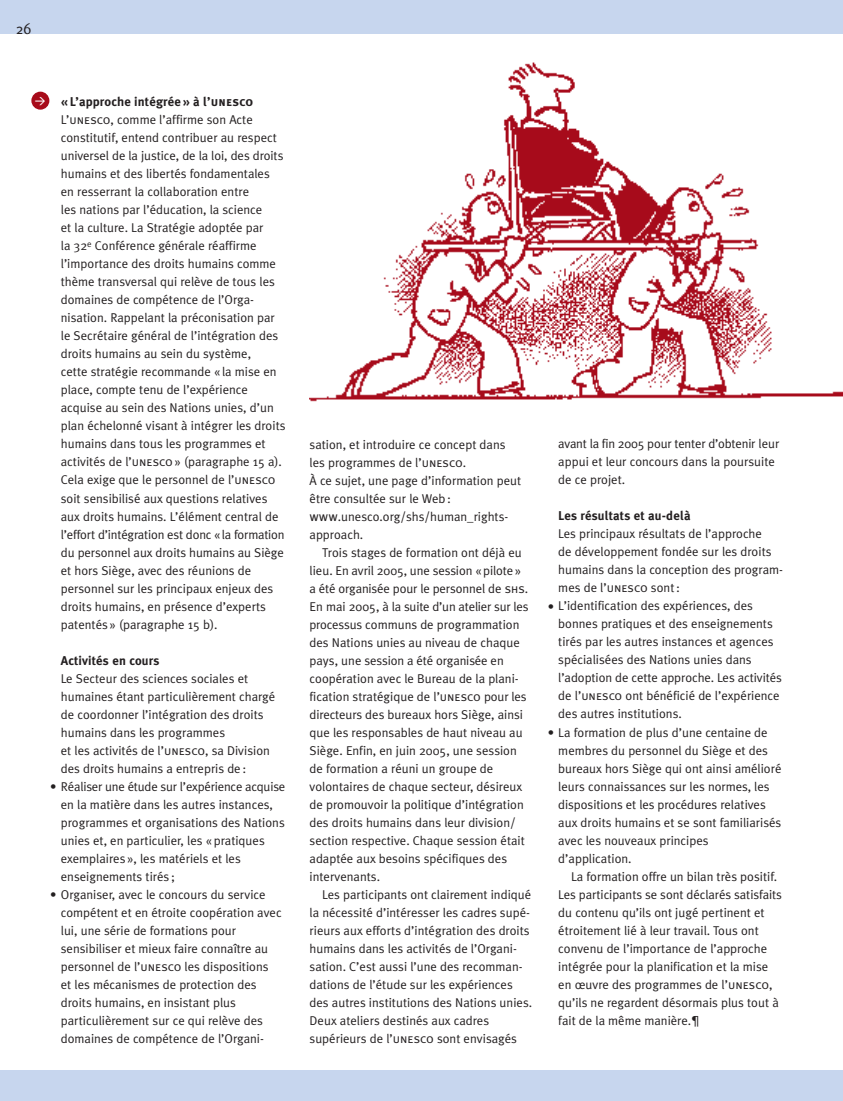
<style>
.page{position:relative;width:843px;height:1101px;background:#c7d6ee}
.page>*{position:absolute;margin:0;border:0;box-sizing:border-box;transform-origin:0 0}
.t1{font:18px "Eureka";color:#231f20}
.t2{font:12.75px/18px "Meta Plus Normal";color:#231f20}
.t3{font:700 12.75px "Meta Plus";letter-spacing:.01em;color:#231f20}
.t4{font:500 10.5px "DIN";color:#fff}
.s1{font-family:"Meta Plus Bold Caps";font-weight:400}
.s2{font-family:"Meta Plus Normal Caps"}
</style>
<div class="page">
<div style="left:0;top:34px;width:843px;height:1036px;background:#fff"></div>
<img style="left:310px;top:62px;width:533px;height:340px">
<div style="left:31px;top:92px;width:18px;height:18px;background:#a70b1a;border-radius:50%"></div>
<h1 class="t1" style="left:16px;top:23px;width:17px">26</h1>
<p class="t3" style="left:61px;top:97px;width:194px">« L’approche intégrée » à l’<span class="s1">unesco</span></p>
<p class="t2" style="left:61px;top:112px;width:226px">L’<span class="s2">unesco</span>, comme l’affirme son Acte constitutif, entend contribuer au respect universel de la justice, de la loi, des droits humains et des libertés fondamentales en resserrant la collaboration entre<br>les nations par l’éducation, la science<br>et la culture. La Stratégie adoptée par<br>la 32<sup>e</sup> Conférence générale réaffirme l’importance des droits humains comme thème transversal qui relève de tous les domaines de compétence de l’Orga&shy;nisation. Rappelant la préconisation par le Secrétaire général de l’intégration des droits humains au sein du système,<br>cette stratégie recommande « la mise en place, compte tenu de l’expérience acquise au sein des Nations unies, d’un plan échelonné visant à intégrer les droits humains dans tous les programmes et activités de l’<span class="s2">unesco</span>» (paragraphe 15 a).<br>Cela exige que le personnel de l’<span class="s2">unesco </span>soit sensibilisé aux questions relatives aux droits humains. L’élément central de l’effort d’intégration est donc «la formation du personnel aux droits humains au Siège et hors Siège, avec des réunions de personnel sur les principaux enjeux des droits humains, en présence d’experts patentés » (paragraphe 15 b).</p>
<p class="t3" style="left:61px;top:655px;width:100px">Activités en cours</p>
<p class="t2" style="left:61px;top:670px;width:216px">Le Secteur des sciences sociales et humaines étant particulièrement chargé de coordonner l’intégration des droits humains dans les programmes<br>et les activités de l’<span class="s2">unesco</span>, sa Division des droits humains a entrepris de :</p>
<p class="t2" style="left:61px;top:796px;width:225px">en la matière dans les autres instances, programmes et organisations des Nations unies et, en particulier, les « pratiques exemplaires », les matériels et les enseignements tirés ;</p>
<p class="t2" style="left:61px;top:904px;width:222px">compétent et en étroite coopération avec lui, une série de formations pour sensibiliser et mieux faire connaître au personnel de l’<span class="s2">unesco</span> les dispositions et les mécanismes de protection des droits humains, en insistant plus particulièrement sur ce qui relève des domaines de compétence de l’Organi-</p>
<p class="t4" style="left:35px;top:93px;width:12px">&gt;</p>
<p class="t2" style="left:50px;top:778px;width:237px">• Réaliser une étude sur l’expérience acquise</p>
<p class="t2" style="left:50px;top:886px;width:217px">• Organiser, avec le concours du service</p>
<p class="t2" style="left:310px;top:436px;width:213px">sation, et introduire ce concept dans les programmes de l’<span class="s2">unesco</span>.<br>À ce sujet, une page d’information peut être consultée sur le Web : <span class="s2">www</span>.unesco.org/shs/human_rights&shy;approach.</p>
<p class="t2" style="left:310px;top:544px;width:220px;text-indent:13px">Trois stages de formation ont déjà eu lieu. En avril 2005, une session «pilote» a été organisée pour le personnel de <span class="s2">shs</span>.<br>En mai 2005, à la suite d’un atelier sur les processus communs de programmation des Nations unies au niveau de chaque pays, une session a été organisée en coopération avec le Bureau de la plani&shy;fication stratégique de l’<span class="s2">unesco</span> pour les directeurs des bureaux hors Siège, ainsi que les responsables de haut niveau au Siège. Enfin, en juin 2005, une session de formation a réuni un groupe de volontaires de chaque secteur, désireux de promouvoir la politique d’intégration des droits humains dans leur division/ section respective. Chaque session était adaptée aux besoins spécifiques des intervenants.</p>
<p class="t2" style="left:310px;top:886px;width:224px;text-indent:13px">Les participants ont clairement indiqué la nécessité d’intéresser les cadres supé&shy;rieurs aux efforts d’intégration des droits humains dans les activités de l’Organi&shy;sation. C’est aussi l’une des recomman&shy;dations de l’étude sur les expériences des autres institutions des Nations unies.<br>Deux ateliers destinés aux cadres supérieurs de l’<span class="s2">unesco</span> sont envisagés</p>
<p class="t2" style="left:558px;top:436px;width:223px">avant la fin 2005 pour tenter d’obtenir leur appui et leur concours dans la poursuite de ce projet.</p>
<p class="t3" style="left:558px;top:511px;width:134px">Les résultats et au-delà</p>
<p class="t2" style="left:558px;top:526px;width:226px">Les principaux résultats de l’approche<br>de développement fondée sur les droits humains dans la conception des program&shy;mes de l’<span class="s2">unesco</span> sont :</p>
<p class="t2" style="left:558px;top:598px;width:225px;text-indent:-11px">• L’identification des expériences, des bonnes pratiques et des enseignements tirés par les autres instances et agences spécialisées des Nations unies dans l’adoption de cette approche. Les activités de l’<span class="s2">unesco</span> ont bénéficié de l’expérience des autres institutions.</p>
<p class="t2" style="left:558px;top:724px;width:225px;text-indent:-11px">• La formation de plus d’une centaine de membres du personnel du Siège et des bureaux hors Siège qui ont ainsi amélioré leurs connaissances sur les normes, les dispositions et les procédures relatives aux droits humains et se sont familiarisés avec les nouveaux principes d’application.</p>
<p class="t2" style="left:558px;top:868px;width:225px;text-indent:13px">La formation offre un bilan très positif.<br>Les participants se sont déclarés satisfaits du contenu qu’ils ont jugé pertinent et étroitement lié à leur travail. Tous ont convenu de l’importance de l’approche intégrée pour la planification et la mise en œuvre des programmes de l’<span class="s2">unesco</span>, qu’ils ne regardent désormais plus tout à fait de la même manière.¶</p>
</div>
